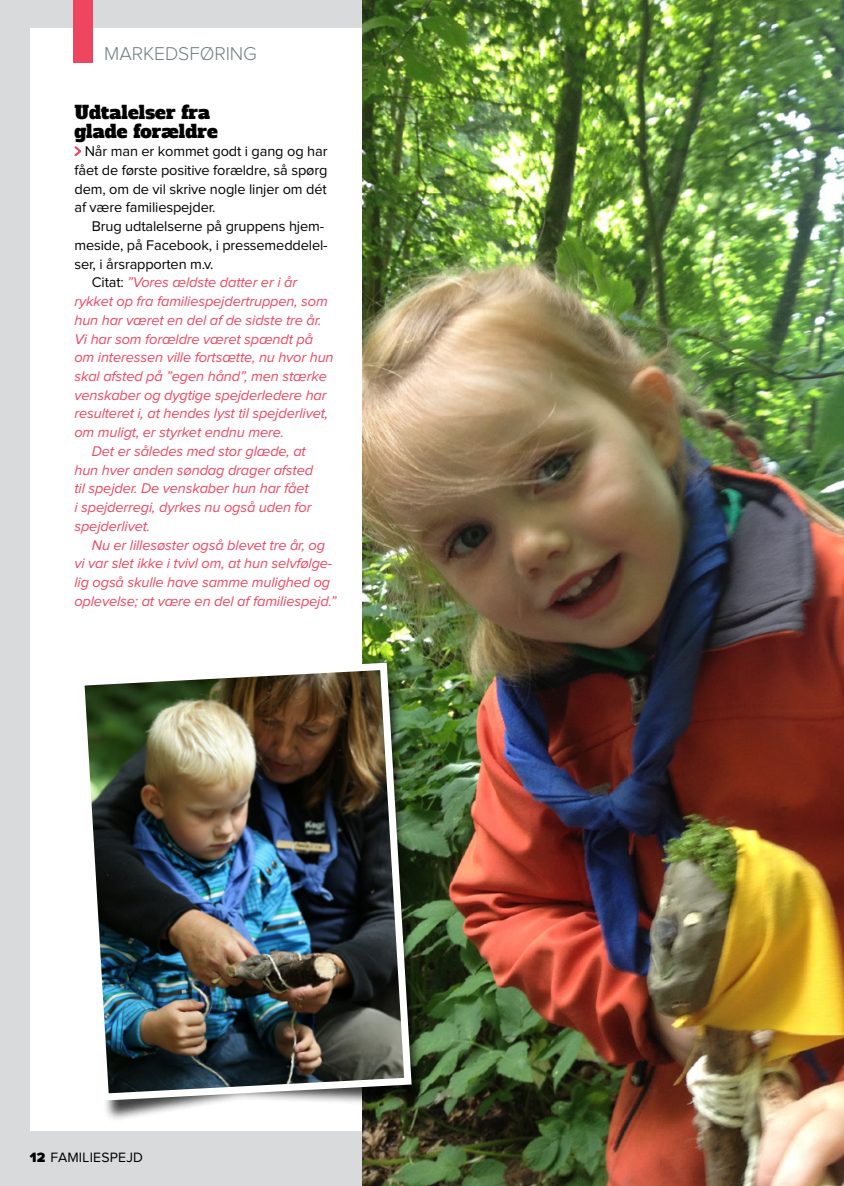
<style>
.page{position:relative;width:844px;height:1186px;background:#fff}
.page>*{position:absolute;margin:0;border:0;box-sizing:border-box;transform-origin:0 0}
.t1{font:300 19.25px "Proxima Nova";letter-spacing:-.005em;color:#728085}
.t2{font:18.2px/18.7px "Alfa Slab One";letter-spacing:.01em;color:#000}
.t3{font:italic 14.53px "Proxima Nova";letter-spacing:-.01em;color:#ef465f}
.t4{font:14.53px/18.7px "Proxima Nova";letter-spacing:-.01em;color:#000;text-align:justify}
.t5{font:14px "Proxima Nova";letter-spacing:.015em;color:#000}
.s1{font-style:normal;color:#000}
.s2{font-weight:900}
</style>
<div class="page">
<div style="left:0;top:17px;width:30px;height:1169px;background:#d9dadc"></div>
<div style="left:0;top:0;width:843px;height:27px;background:#d9dadc"></div>
<div style="left:0;top:1131px;width:843px;height:55px;background:#d9dadc"></div>
<img style="left:362px;top:0;width:481px;height:1186px">
<div style="left:80px;top:674px;width:346px;height:449px;background:#000;opacity:.75"></div>
<img style="left:80px;top:659px;width:335px;height:445px">
<svg style="left:74px;top:146px;width:8px;height:11px"></svg>
<div style="left:73px;top:0;width:20px;height:62px;background:#ef465f"></div>
<h1 class="t1" style="left:104px;top:44px;width:154px">MARKEDSFØRING</h1>
<p class="t2" style="left:74px;top:103px;width:145px">Udtalelser fra glade forældre</p>
<p class="t4" style="left:74px;top:143px;width:254px;text-indent:10px">Når man er kommet godt i gang og har fået de første positive forældre, så spørg dem, om de vil skrive nogle linjer om dét af være familiespejder.</p>
<p class="t4" style="left:92px;top:217px;width:234px">Brug udtalelserne på gruppens hjem-</p>
<p class="t4" style="left:74px;top:236px;width:254px">meside, på Facebook, i pressemeddelel-</p>
<p class="t4" style="left:74px;top:255px;width:140px">ser, i årsrapporten m.v.</p>
<p class="t3" style="left:92px;top:276px;width:207px"><span class="s1">Citat:</span> ”Vores ældste datter er i år</p>
<p class="t3" style="left:74px;top:295px;width:255px">rykket op fra familiespejdertruppen, som</p>
<p class="t3" style="left:74px;top:313px;width:248px">hun har været en del af de sidste tre år.</p>
<p class="t3" style="left:74px;top:332px;width:240px">Vi har som forældre været spændt på</p>
<p class="t3" style="left:74px;top:351px;width:260px">om interessen ville fortsætte, nu hvor hun</p>
<p class="t3" style="left:74px;top:369px;width:254px">skal afsted på ”egen hånd”, men stærke</p>
<p class="t3" style="left:74px;top:388px;width:253px">venskaber og dygtige spejderledere har</p>
<p class="t3" style="left:74px;top:407px;width:255px">resulteret i, at hendes lyst til spejderlivet,</p>
<p class="t3" style="left:74px;top:426px;width:211px">om muligt, er styrket endnu mere.</p>
<p class="t3" style="left:92px;top:444px;width:215px">Det er således med stor glæde, at</p>
<p class="t3" style="left:74px;top:463px;width:240px">hun hver anden søndag drager afsted</p>
<p class="t3" style="left:74px;top:482px;width:236px">til spejder. De venskaber hun har fået</p>
<p class="t3" style="left:74px;top:500px;width:238px">i spejderregi, dyrkes nu også uden for</p>
<p class="t3" style="left:74px;top:519px;width:77px">spejderlivet.</p>
<p class="t3" style="left:92px;top:538px;width:235px">Nu er lillesøster også blevet tre år, og</p>
<p class="t3" style="left:74px;top:557px;width:259px">vi var slet ikke i tvivl om, at hun selvfølge-</p>
<p class="t3" style="left:74px;top:575px;width:257px">lig også skulle have samme mulighed og</p>
<p class="t3" style="left:74px;top:594px;width:263px">oplevelse; at være en del af familiespejd.”</p>
<p class="t5" style="left:30px;top:1151px;width:115px"><span class="s2">12</span> FAMILIESPEJD</p>
</div>
